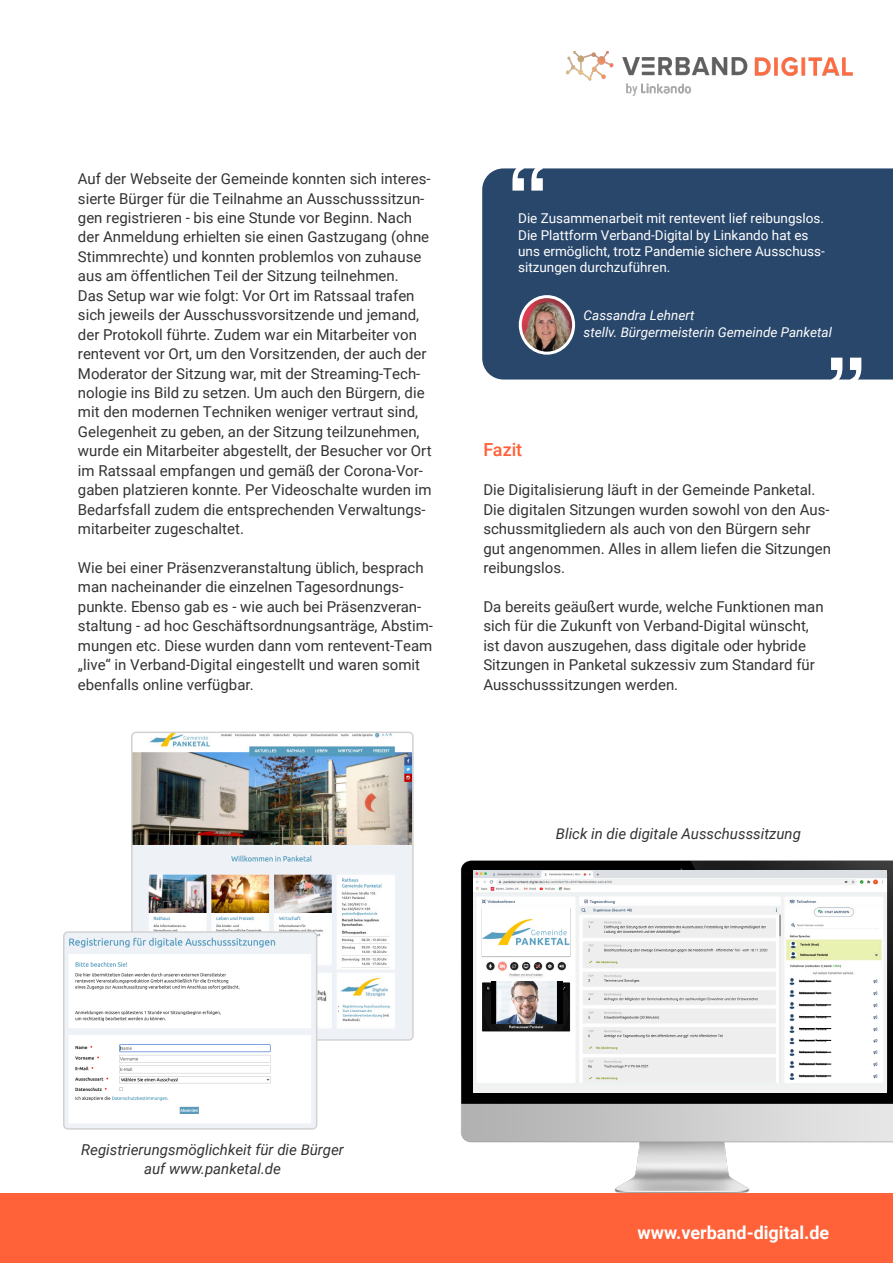
<style>
.page{position:relative;width:893px;height:1263px;background:#fff}
.page>*{position:absolute;margin:0;border:0;box-sizing:border-box;transform-origin:0 0}
.t1{font:700 18px "Roboto";color:#fff}
.t2{font:500 18px "Roboto";color:#ff6138}
.t3{font:15px/19.5px "Roboto";color:#333}
.t4{font:italic 15px/19.5px "Roboto";color:#333;text-align:center}
.t5{font:13.5px/16.2px "Roboto";color:#fff}
.t6{font:italic 13.5px "Roboto";color:#fff}
</style>
<div class="page">
<img style="left:567px;top:51px;width:286px;height:44px">
<img style="left:460px;top:860px;width:433px;height:333px">
<div style="left:482px;top:168px;width:411px;height:211px;background:#29476b"></div>
<img style="left:520px;top:297px;width:53px;height:56px">
<div style="left:519px;top:295px;width:56px;height:60px;border:3px solid #fff;border-radius:50%"></div>
<div style="left:0;top:1193px;width:893px;height:70px;background:#ff6138"></div>
<svg style="left:831px;top:358px;width:30px;height:22px"></svg>
<svg style="left:512px;top:168px;width:31px;height:23px"></svg>
<img style="left:473px;top:871px;width:414px;height:222px">
<div style="left:482px;top:908px;width:88px;height:48px;background:#fff"></div>
<img style="left:483px;top:919px;width:86px;height:26px">
<img style="left:785px;top:976px;width:95px;height:106px">
<svg style="left:799px;top:981px;width:32px;height:1px"></svg>
<svg style="left:799px;top:992px;width:32px;height:1px"></svg>
<svg style="left:799px;top:1004px;width:32px;height:1px"></svg>
<svg style="left:799px;top:1016px;width:32px;height:1px"></svg>
<svg style="left:799px;top:1028px;width:32px;height:1px"></svg>
<svg style="left:799px;top:1040px;width:32px;height:1px"></svg>
<svg style="left:799px;top:1052px;width:32px;height:1px"></svg>
<svg style="left:799px;top:1063px;width:32px;height:1px"></svg>
<svg style="left:799px;top:1075px;width:32px;height:1px"></svg>
<img style="left:134px;top:734px;width:277px;height:304px">
<div style="left:131px;top:731px;width:283px;height:310px;border:2px solid #d3d2d2;border-radius:4px"></div>
<img style="left:66px;top:932px;width:251px;height:195px">
<div style="left:63px;top:931px;width:254px;height:199px;border:2px solid #d3d2d2;border-radius:4px"></div>
<img style="left:491px;top:982px;width:72px;height:41px">
<p class="t3" style="left:78px;top:169px;width:355px">Auf der Webseite der Gemeinde konnten sich interes&shy;sierte Bürger für die Teilnahme an Ausschusssitzun&shy;gen registrieren - bis eine Stunde vor Beginn. Nach der Anmeldung erhielten sie einen Gastzugang (ohne Stimmrechte) und konnten problemlos von zuhause aus am öffentlichen Teil der Sitzung teilnehmen.<br>Das Setup war wie folgt: Vor Ort im Ratssaal trafen sich jeweils der Ausschussvorsitzende und jemand, der Protokoll führte. Zudem war ein Mitarbeiter von rentevent vor Ort, um den Vorsitzenden, der auch der Moderator der Sitzung war, mit der Streaming-Tech&shy;nologie ins Bild zu setzen. Um auch den Bürgern, die mit den modernen Techniken weniger vertraut sind, Gelegenheit zu geben, an der Sitzung teilzunehmen, wurde ein Mitarbeiter abgestellt, der Besucher vor Ort im Ratssaal empfangen und gemäß der Corona-Vor&shy;gaben platzieren konnte. Per Videoschalte wurden im Bedarfsfall zudem die entsprechenden Verwaltungs&shy;mitarbeiter zugeschaltet.</p>
<p class="t3" style="left:78px;top:557px;width:356px">Wie bei einer Präsenzveranstaltung üblich, besprach man nacheinander die einzelnen Tagesordnungs&shy;punkte. Ebenso gab es - wie auch bei Präsenzveran&shy;staltung - ad hoc Geschäftsordnungsanträge, Abstim&shy;mungen etc. Diese wurden dann vom rentevent-Team „live“ in Verband-Digital eingestellt und waren somit ebenfalls online verfügbar.</p>
<p class="t5" style="left:518px;top:210px;width:308px">Die Zusammenarbeit mit rentevent lief reibungslos.<br>Die Plattform Verband-Digital by Linkando hat es uns ermöglicht, trotz Pandemie sichere Ausschuss&shy;sitzungen durchzuführen.</p>
<p class="t6" style="left:584px;top:306px;width:112px">Cassandra Lehnert</p>
<p class="t6" style="left:584px;top:322px;width:250px">stellv. Bürgermeisterin Gemeinde Panketal</p>
<p class="t2" style="left:483px;top:437px;width:40px">Fazit</p>
<p class="t3" style="left:483px;top:480px;width:349px">Die Digitalisierung läuft in der Gemeinde Panketal.<br>Die digitalen Sitzungen wurden sowohl von den Aus&shy;schussmitgliedern als auch von den Bürgern sehr gut angenommen. Alles in allem liefen die Sitzungen reibungslos.</p>
<p class="t3" style="left:483px;top:596px;width:342px">Da bereits geäußert wurde, welche Funktionen man sich für die Zukunft von Verband-Digital wünscht, ist davon auszugehen, dass digitale oder hybride Sitzungen in Panketal sukzessiv zum Standard für Ausschusssitzungen werden.</p>
<p class="t4" style="left:556px;top:823px;width:246px">Blick in die digitale Ausschusssitzung</p>
<p class="t4" style="left:81px;top:1139px;width:264px">Registrierungsmöglichkeit für die Bürger auf www.panketal.de</p>
<p class="t1" style="left:637px;top:1220px;width:193px">www.verband-digital.de</p>
</div>
